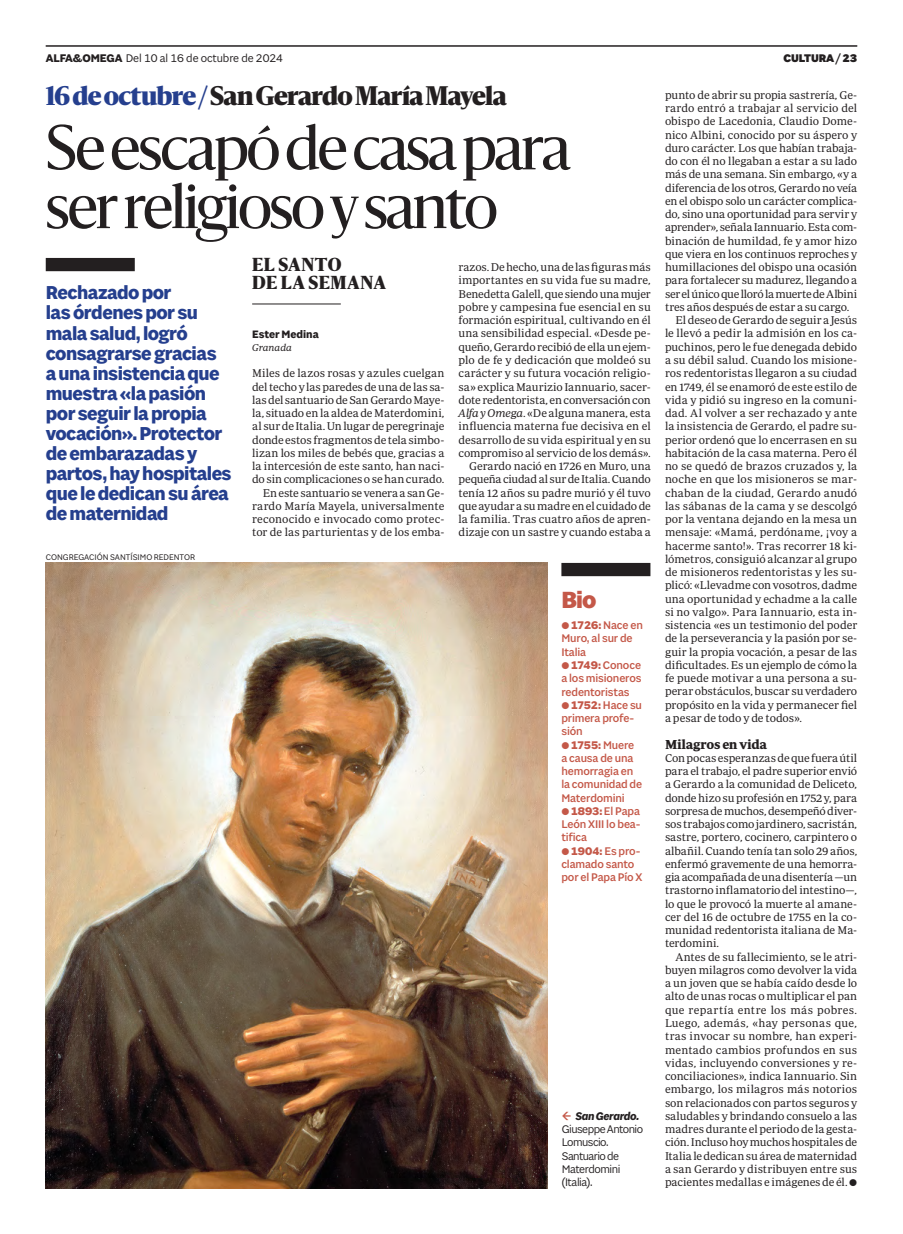
<style>
.page{position:relative;width:903px;height:1234px;background:#fff}
.page>*{position:absolute;margin:0;border:0;box-sizing:border-box;transform-origin:0 0}
.Titulo_C48{font:58.75px/58.8px "Sanomat";letter-spacing:-.035em;color:#231f20}
.Contra_antetitulo_C20_azul{font:900 25px "Sanomat";letter-spacing:-.03em;color:#231f20}
.t1{font:800 25px "Sole Sans";color:#c45848}
.Entradilla_C16_azul{font:700 20px/20px "Sole Sans";letter-spacing:-.025em;color:#253f8e}
.Cabecera_opinion{font:900 17.5px "Sanomat";letter-spacing:.03em;color:#231f20}
.Ladillo_texto_gral{font:700 13.25px "Periodico Text";letter-spacing:-.02em;color:#231f20}
.Apoyo_TEXTO_salmon{font:500 11.88px/13.2px "Sole Sans";letter-spacing:-.01em;color:#c45848}
.Pie_de_foto{font:11.88px/13.2px "Sole Sans";letter-spacing:-.04em;color:#231f20}
.Foliacion{font:11.88px "Sole Sans";letter-spacing:-.005em;color:#231f20}
.Foliacion-2{font:900 11.88px "Sole Sans";letter-spacing:-.005em;color:#231f20}
.Texto_GENERAL_2_parrafo{font:11.5px/13.2px "Periodico Text Lg";letter-spacing:-.005em;color:#231f20;text-align:justify}
.Texto_GENERAL_1_parrafo{font:11.5px/13.2px "Periodico Text Lg";letter-spacing:-.005em;color:#231f20;text-align:justify}
.Firma_propia_cargo{font:700 11.5px "Sole Sans";color:#231f20}
.Firma_propia_lugar{font:italic 300 10px "Periodico Text";letter-spacing:.005em;color:#231f20}
.Firma_foto{font:8.75px "Sole Sans";color:#231f20}
.s1{font-weight:700}
.s2{color:#253f8e}
.s3{font-family:"Periodico Text";font-weight:300;font-style:italic}
.s4{font-weight:700;font-style:italic}
</style>
<div class="page">
<hr style="left:46px;top:46px;width:811px;height:1px;background:#231f20">
<hr style="left:252px;top:304px;width:89px;height:1px;background:#231f20">
<div style="left:561px;top:562px;width:89px;height:14px;background:#231f20"></div>
<div style="left:46px;top:258px;width:89px;height:13px;background:#231f20"></div>
<img style="left:46px;top:563px;width:501px;height:624px">
<p class="Foliacion" style="left:46px;top:51px;width:239px"><span class="s1">ALFA&amp;OMEGA</span> Del 10 al 16 de octubre de 2024</p>
<p class="Foliacion-2" style="left:783px;top:51px;width:75px">CULTURA / 23</p>
<p class="Contra_antetitulo_C20_azul" style="left:46px;top:75px;width:462px"><span class="s2">16 de octubre /</span> San Gerardo María Mayela</p>
<p class="Titulo_C48" style="left:46px;top:115px;width:526px">Se escapó de casa para ser religioso y santo</p>
<p class="Entradilla_C16_azul" style="left:46px;top:284px;width:187px">Rechazado por<br>las órdenes por su mala salud, logró consagrarse gracias a una insistencia que muestra «la pasión por seguir la propia vocación». Protector de embarazadas y partos, hay hospitales que le dedican su área de maternidad</p>
<p class="Firma_foto" style="left:46px;top:551px;width:151px">CONGREGACIÓN SANTÍSIMO REDENTOR</p>
<p class="Cabecera_opinion" style="left:252px;top:250px;width:91px">EL SANTO</p>
<p class="Cabecera_opinion" style="left:252px;top:268px;width:135px">DE LA SEMANA</p>
<p class="Firma_propia_cargo" style="left:252px;top:327px;width:68px">Ester Medina</p>
<p class="Firma_propia_lugar" style="left:252px;top:341px;width:41px">Granada</p>
<p class="Texto_GENERAL_1_parrafo" style="left:252px;top:366px;width:194px">Miles de lazos rosas y azules cuelgan del techo y las paredes de una de las sa&shy;las del santuario de San Gerardo Maye&shy;la, situado en la aldea de Materdomini, al sur de Italia. Un lugar de peregrinaje donde estos fragmentos de tela simbo&shy;lizan los miles de bebés que, gracias a la intercesión de este santo, han naci&shy;do sin complicaciones o se han curado.</p>
<p class="Texto_GENERAL_2_parrafo" style="left:252px;top:485px;width:194px;text-indent:11px">En este santuario se venera a san Ge&shy;rardo María Mayela, universalmente reconocido e invocado como protec&shy;tor de las parturientas y de los emba-</p>
<p class="Texto_GENERAL_2_parrafo" style="left:459px;top:260px;width:194px">razos. De hecho, una de las figuras más importantes en su vida fue su madre, Benedetta Galell, que siendo una mujer pobre y campesina fue esencial en su formación espiritual, cultivando en él una sensibilidad especial. «Desde pe&shy;queño, Gerardo recibió de ella un ejem&shy;plo de fe y dedicación que moldeó su carácter y su futura vocación religio&shy;sa» explica Maurizio Iannuario, sacer&shy;dote redentorista, en conversación con <span class="s3">Alfa y Omega</span>. «De alguna manera, esta influencia materna fue decisiva en el desarrollo de su vida espiritual y en su compromiso al servicio de los demás».</p>
<p class="Texto_GENERAL_2_parrafo" style="left:459px;top:459px;width:194px;text-indent:11px">Gerardo nació en 1726 en Muro, una pequeña ciudad al sur de Italia. Cuando tenía 12 años su padre murió y él tuvo que ayudar a su madre en el cuidado de la familia. Tras cuatro años de apren&shy;dizaje con un sastre y cuando estaba a</p>
<p class="t1" style="left:561px;top:585px;width:36px">Bio</p>
<p class="Apoyo_TEXTO_salmon" style="left:561px;top:619px;width:83px;text-indent:9px"><span class="s1">1726:</span> Nace en<br>Muro, al sur de<br>Italia</p>
<p class="Apoyo_TEXTO_salmon" style="left:561px;top:658px;width:82px;text-align:justify;text-indent:9px"><span class="s1">1749:</span> Conoce a los misioneros redentoristas</p>
<p class="Apoyo_TEXTO_salmon" style="left:561px;top:698px;width:82px;text-indent:9px"><span class="s1">1752:</span> Hace su primera profe&shy;sión</p>
<p class="Apoyo_TEXTO_salmon" style="left:561px;top:738px;width:82px;text-indent:9px"><span class="s1">1755:</span> Muere a causa de una hemorragia en la comunidad de<br>Materdomini</p>
<p class="Apoyo_TEXTO_salmon" style="left:561px;top:804px;width:81px;text-align:justify;text-indent:9px"><span class="s1">1893:</span> El Papa León XIII lo bea&shy;tifica</p>
<p class="Apoyo_TEXTO_salmon" style="left:561px;top:844px;width:83px;text-indent:9px"><span class="s1">1904:</span> Es pro&shy;clamado santo por el Papa Pío X</p>
<p class="Pie_de_foto" style="left:562px;top:1109px;width:83px;text-indent:14px"><span class="s4">San Gerardo.<br></span>Giuseppe Antonio<br>Lomuscio.<br>Santuario de<br>Materdomini (Italia).</p>
<p class="Texto_GENERAL_2_parrafo" style="left:665px;top:88px;width:194px">punto de abrir su propia sastrería, Ge&shy;rardo entró a trabajar al servicio del obispo de Lacedonia, Claudio Dome&shy;nico Albini, conocido por su áspero y duro carácter. Los que habían trabaja&shy;do con él no llegaban a estar a su lado más de una semana. Sin embargo, «y a diferencia de los otros, Gerardo no veía en el obispo solo un carácter complica&shy;do, sino una oportunidad para servir y aprender», señala Iannuario. Esta com&shy;binación de humildad, fe y amor hizo que viera en los continuos reproches y humillaciones del obispo una ocasión para fortalecer su madurez, llegando a ser el único que lloró la muerte de Albini tres años después de estar a su cargo.</p>
<p class="Texto_GENERAL_2_parrafo" style="left:665px;top:313px;width:194px;text-indent:11px">El deseo de Gerardo de seguir a Jesús le llevó a pedir la admisión en los ca&shy;puchinos, pero le fue denegada debido a su débil salud. Cuando los misione&shy;ros redentoristas llegaron a su ciudad en 1749, él se enamoró de este estilo de vida y pidió su ingreso en la comuni&shy;dad. Al volver a ser rechazado y ante la insistencia de Gerardo, el padre su&shy;perior ordenó que lo encerrasen en su habitación de la casa materna. Pero él no se quedó de brazos cruzados y, la noche en que los misioneros se mar&shy;chaban de la ciudad, Gerardo anudó las sábanas de la cama y se descolgó por la ventana dejando en la mesa un mensaje: «Mamá, perdóname, ¡voy a hacerme santo!». Tras recorrer 18 ki&shy;lómetros, consiguió alcanzar al grupo de misioneros redentoristas y les su&shy;plicó: «Llevadme con vosotros, dadme una oportunidad y echadme a la calle si no valgo». Para Iannuario, esta in&shy;sistencia «es un testimonio del poder de la perseverancia y la pasión por se&shy;guir la propia vocación, a pesar de las dificultades. Es un ejemplo de cómo la fe puede motivar a una persona a su&shy;perar obstáculos, buscar su verdadero propósito en la vida y permanecer fiel a pesar de todo y de todos».</p>
<p class="Ladillo_texto_gral" style="left:665px;top:735px;width:104px">Milagros en vida</p>
<p class="Texto_GENERAL_1_parrafo" style="left:665px;top:750px;width:194px">Con pocas esperanzas de que fuera útil para el trabajo, el padre superior envió a Gerardo a la comunidad de Deliceto, donde hizo su profesión en 1752 y, para sorpresa de muchos, desempeñó diver&shy;sos trabajos como jardinero, sacristán, sastre, portero, cocinero, carpintero o albañil. Cuando tenía tan solo 29 años, enfermó gravemente de una hemorra&shy;gia acompañada de una disentería —un trastorno inflamatorio del intestino—, lo que le provocó la muerte al amane&shy;cer del 16 de octubre de 1755 en la co&shy;munidad redentorista italiana de Ma&shy;terdomini.</p>
<p class="Texto_GENERAL_2_parrafo" style="left:665px;top:949px;width:194px;text-indent:11px">Antes de su fallecimiento, se le atri&shy;buyen milagros como devolver la vida a un joven que se había caído desde lo alto de unas rocas o multiplicar el pan que repartía entre los más pobres.<br>Luego, además, «hay personas que, tras invocar su nombre, han experi&shy;mentado cambios profundos en sus vidas, incluyendo conversiones y re&shy;conciliaciones», indica Iannuario. Sin embargo, los milagros más notorios son relacionados con partos seguros y saludables y brindando consuelo a las madres durante el periodo de la gesta&shy;ción. Incluso hoy muchos hospitales de Italia le dedican su área de maternidad a san Gerardo y distribuyen entre sus pacientes medallas e imágenes de él.</p>
</div>
